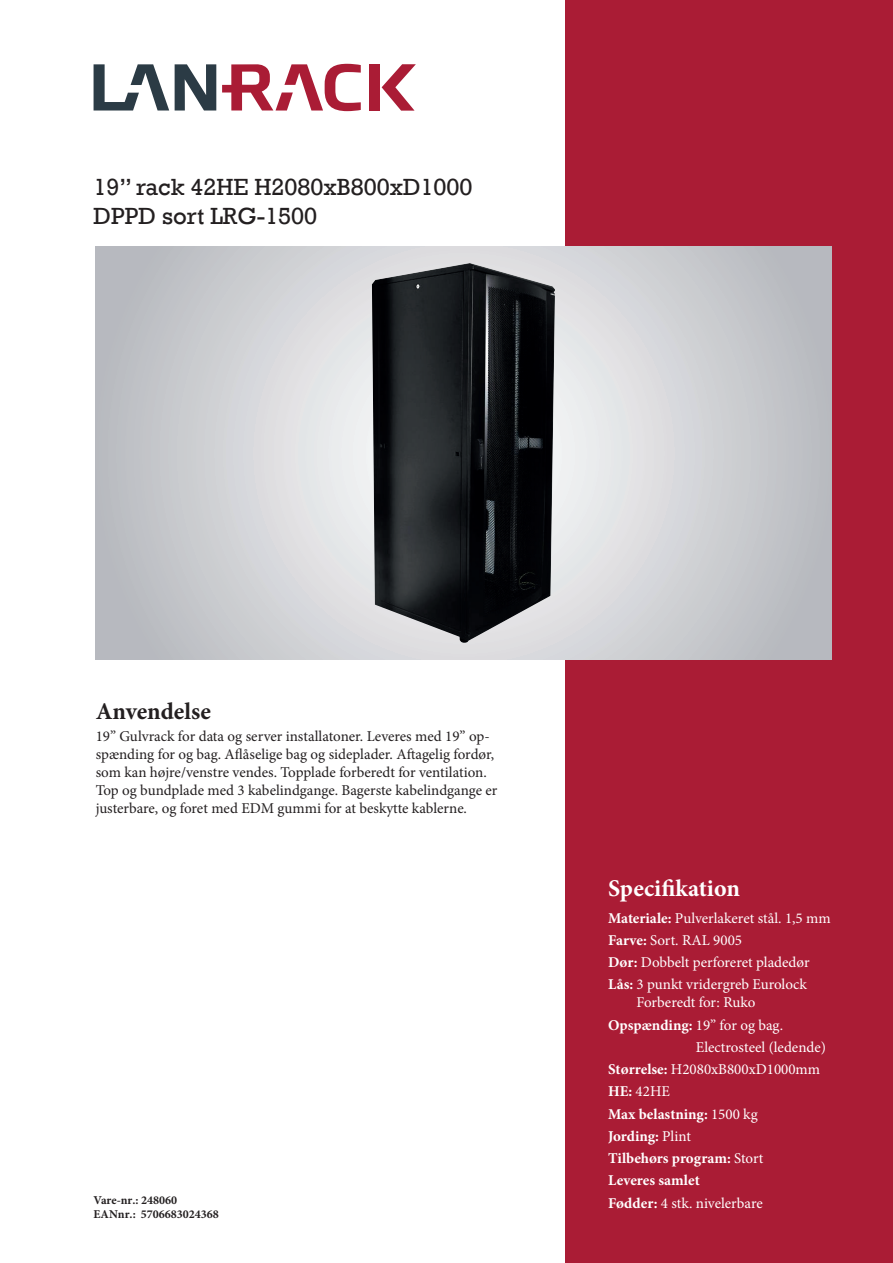
<style>
.page{position:relative;width:893px;height:1263px;background:#fff}
.page>*{position:absolute;margin:0;border:0;box-sizing:border-box;transform-origin:0 0}
.t1{font:24px/28.8px "Rockwell";color:#231f20}
.t2{font:700 24px "Minion Pro";color:#fff}
.t3{font:700 24px "Minion Pro";letter-spacing:-.005em;color:#231f20}
.t4{font:15px/18px "Minion Pro";letter-spacing:-.005em;color:#231f20}
.t5{font:15px/22.2px "Minion Pro";color:#fff}
.t6{font:700 15px "Minion Pro";color:#fff}
.t7{font:700 12px/14.2px "Minion Pro";color:#231f20}
.s1{font-weight:700}
.s2{font-weight:400}
</style>
<div class="page">
<div style="left:566px;top:0;width:327px;height:1263px;background:#aa1c35"></div>
<svg style="left:96px;top:247px;width:735px;height:412px;background:#cfd0d4"></svg>
<img style="left:372px;top:263px;width:183px;height:380px">
<div style="left:369px;top:64px;width:11px;height:46px;background:#aa1c35"></div>
<svg style="left:175px;top:64px;width:41px;height:47px"></svg>
<svg style="left:94px;top:64px;width:75px;height:47px"></svg>
<svg style="left:222px;top:64px;width:139px;height:47px"></svg>
<svg style="left:382px;top:64px;width:34px;height:47px"></svg>
<h1 class="t1" style="left:94px;top:173px;width:381px">19” rack 42HE H2080xB800xD1000<br>DPPD sort LRG-1500</h1>
<h1 class="t3" style="left:96px;top:694px;width:117px">Anvendelse</h1>
<p class="t4" style="left:96px;top:728px;width:403px">19” Gulvrack for data og server installatoner. Leveres med 19” op&shy;spænding for og bag. Aflåselige bag og sideplader. Aftagelig fordør, som kan højre/venstre vendes. Topplade forberedt for ventilation.<br>Top og bundplade med 3 kabelindgange. Bagerste kabelindgange er justerbare, og foret med EDM gummi for at beskytte kablerne.</p>
<p class="t7" style="left:94px;top:1192px;width:127px">Vare-nr.: 248060<br>EANnr.: 5706683024368</p>
<h1 class="t2" style="left:608px;top:871px;width:133px">Specifikation</h1>
<p class="t5" style="left:608px;top:907px;width:224px"><span class="s1">Materiale:</span> Pulverlakeret stål. 1,5 mm<br><span class="s1">Farve:</span> Sort. RAL 9005<br><span class="s1">Dør:</span> Dobbelt perforeret pladedør<br><span class="s1">Lås:</span> 3 punkt vridergreb Eurolock</p>
<p class="t5" style="left:636px;top:991px;width:120px">Forberedt for: Ruko</p>
<p class="t5" style="left:608px;top:1014px;width:177px"><span class="s1">Opspænding:</span> 19” for og bag.</p>
<p class="t5" style="left:696px;top:1036px;width:132px">Electrosteel (ledende)</p>
<p class="t5" style="left:608px;top:1058px;width:214px"><span class="s1">Størrelse:</span> H2080xB800xD1000mm</p>
<p class="t5" style="left:608px;top:1080px;width:63px"><span class="s1">HE:</span> 42HE</p>
<p class="t6" style="left:608px;top:1103px;width:151px">Max belastning: <span class="s2">1500 kg</span></p>
<p class="t6" style="left:608px;top:1125px;width:84px">Jording: <span class="s2">Plint</span></p>
<p class="t6" style="left:608px;top:1148px;width:157px">Tilbehørs program: <span class="s2">Stort</span></p>
<p class="t6" style="left:608px;top:1170px;width:93px">Leveres samlet</p>
<p class="t5" style="left:608px;top:1192px;width:156px"><span class="s1">Fødder:</span> 4 stk. nivelerbare</p>
</div>
